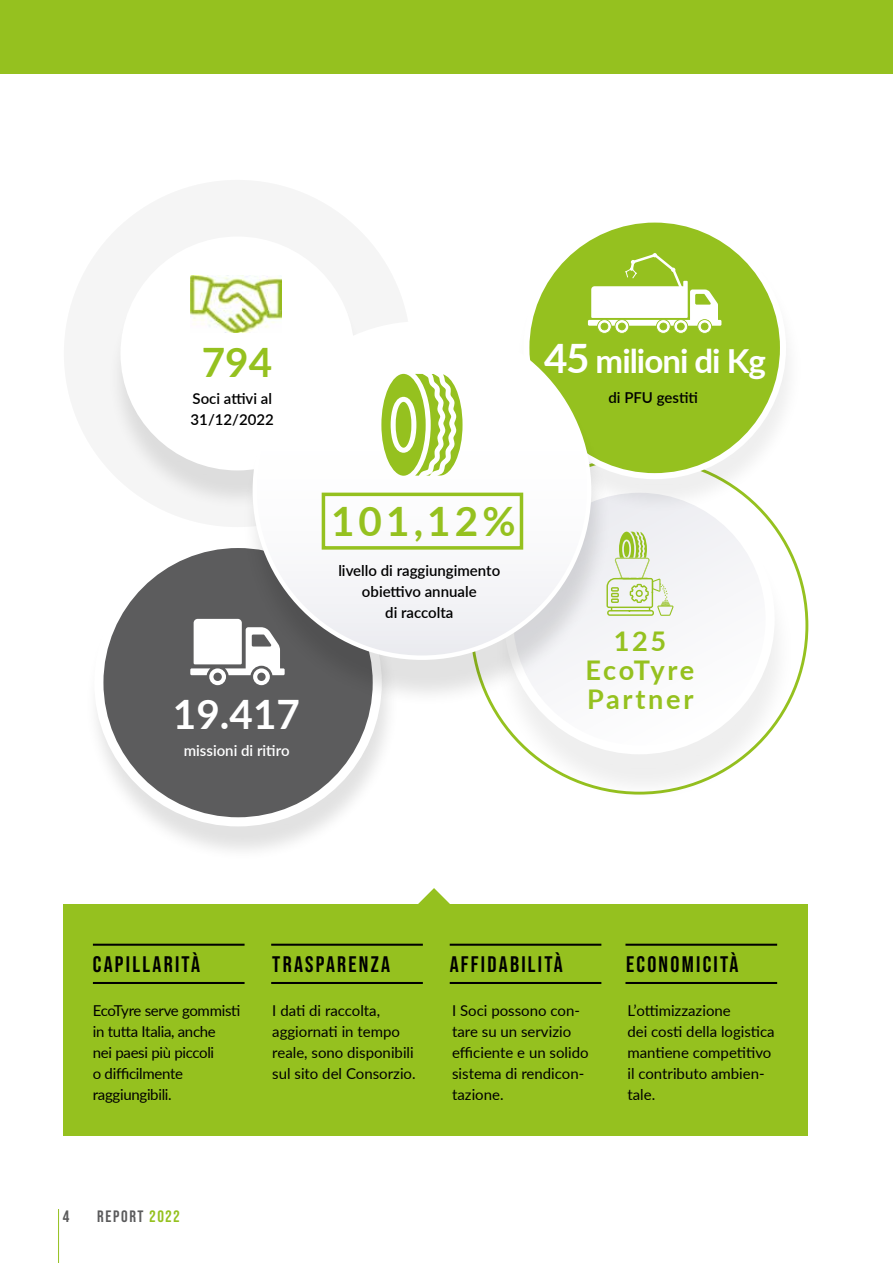
<style>
.page{position:relative;width:893px;height:1263px;background:#fff}
.page>*{position:absolute;margin:0;border:0;box-sizing:border-box;transform-origin:0 0}
.t1{font:700 40.5px "Lato";letter-spacing:.1em;color:#95c11f}
.t2{font:700 40.5px "Lato";color:#fff}
.t3{font:700 33.15px "Lato";letter-spacing:-.03em;color:#fff}
.t4{font:700 27.15px/28.7px "Lato";letter-spacing:.1em;color:#95c11f;text-align:center}
.t5{font:700 22.5px "Bebas Neue Pro";letter-spacing:.1em;color:#000}
.t6{font:700 16.5px "Bebas Neue Pro";letter-spacing:.1em;color:#5b5b5c}
.t7{font:15px/21px "Lato";color:#000}
.t8{font:15px/21px "Lato";letter-spacing:-.02em;color:#000}
.t9{font:600 15px/21px "Lato";color:#000}
.t10{font:600 15px "Lato";color:#fff}
.s1{font-size:40.5px}
.s2{color:#95c11f}
</style>
<div class="page">
<div style="left:0;top:0;width:893px;height:73px;background:#95c11f"></div>
<div style="left:64px;top:904px;width:744px;height:231px;background:#95c11f"></div>
<div style="left:492px;top:499px;width:304px;height:304px;background:#000;opacity:.07"></div>
<div style="left:509px;top:488px;width:261px;height:262px;background:#f9f9fa;border-radius:131px"></div>
<div style="left:64px;top:180px;width:347px;height:347px;background:#f5f5f5;border-radius:50%"></div>
<div style="left:107px;top:248px;width:262px;height:262px;background:#000;opacity:.1"></div>
<div style="left:121px;top:237px;width:233px;height:233px;background:#fff;border-radius:50%"></div>
<div style="left:513px;top:224px;width:291px;height:290px;background:#000;opacity:.07"></div>
<div style="left:526px;top:220px;width:257px;height:256px;background:#95c11f;border-radius:50%"></div>
<div style="left:84px;top:546px;width:316px;height:315px;background:#000;opacity:.12"></div>
<div style="left:99px;top:543px;width:278px;height:279px;background:#5c5c5d;border-radius:50%"></div>
<div style="left:94px;top:539px;width:288px;height:287px;border:9px solid #fff;border-radius:50%"></div>
<div style="left:241px;top:336px;width:371px;height:371px;background:#000;opacity:.12"></div>
<div style="left:255px;top:323px;width:334px;height:335px;background:linear-gradient(to right,#fafbfb,#fbfbfc);border-radius:167px"></div>
<svg style="left:418px;top:888px;width:32px;height:16px"></svg>
<div style="left:322px;top:493px;width:201px;height:57px;border:3px solid #95c11f"></div>
<hr style="left:93px;top:944px;width:152px;height:2px;background:#000">
<hr style="left:450px;top:944px;width:151px;height:2px;background:#000">
<hr style="left:271px;top:944px;width:152px;height:2px;background:#000">
<hr style="left:625px;top:944px;width:152px;height:2px;background:#000">
<hr style="left:93px;top:982px;width:152px;height:2px;background:#000">
<hr style="left:450px;top:982px;width:151px;height:2px;background:#000">
<hr style="left:271px;top:982px;width:152px;height:2px;background:#000">
<hr style="left:625px;top:982px;width:152px;height:2px;background:#000">
<svg style="left:190px;top:619px;width:95px;height:66px"></svg>
<svg style="left:381px;top:374px;width:81px;height:102px"></svg>
<img style="left:190px;top:276px;width:91px;height:57px">
<svg style="left:606px;top:532px;width:68px;height:84px"></svg>
<hr style="left:58px;top:1209px;width:1px;height:54px;background:#95c11f">
<svg style="left:588px;top:253px;width:133px;height:81px"></svg>
<h1 class="t1" style="left:202px;top:332px;width:72px">794</h1>
<h2 class="t3" style="left:544px;top:337px;width:223px"><span class="s1">45</span> milioni di Kg</h2>
<p class="t9" style="left:191px;top:388px;width:85px">Soci attivi al<br>31/12/2022</p>
<p class="t9" style="left:608px;top:387px;width:91px">di PFU gestiti</p>
<h1 class="t1" style="left:331px;top:491px;width:186px">101,12%</h1>
<h1 class="t2" style="left:173px;top:685px;width:129px">19.417</h1>
<p class="t10" style="left:184px;top:740px;width:107px">missioni di ritiro</p>
<p class="t9" style="left:338px;top:559px;width:163px;text-align:center">livello di raggiungimento obiettivo annuale<br>di raccolta</p>
<h3 class="t4" style="left:586px;top:626px;width:110px">125<br>EcoTyre<br>Partner</h3>
<h3 class="t5" style="left:93px;top:952px;width:109px">CAPILLARITÀ</h3>
<h3 class="t5" style="left:272px;top:952px;width:119px">TRASPARENZA</h3>
<h3 class="t5" style="left:450px;top:952px;width:115px">AFFIDABILITÀ</h3>
<h3 class="t5" style="left:626px;top:952px;width:114px">ECONOMICITÀ</h3>
<p class="t8" style="left:93px;top:999px;width:149px">EcoTyre serve gommisti in tutta Italia, anche<br>nei paesi più piccoli<br>o difficilmente raggiungibili.</p>
<p class="t7" style="left:627px;top:999px;width:149px">L’ottimizzazione<br>dei costi della logistica mantiene competitivo il contributo ambien&shy;tale.</p>
<p class="t7" style="left:272px;top:999px;width:145px">I dati di raccolta, aggiornati in tempo reale, sono disponibili sul sito del Consorzio.</p>
<p class="t7" style="left:452px;top:999px;width:138px">I Soci possono con&shy;tare su un servizio efficiente e un solido sistema di rendicon&shy;tazione.</p>
<p class="t6" style="left:63px;top:1206px;width:8px">4</p>
<p class="t6" style="left:97px;top:1206px;width:84px">REPORT <span class="s2">2022</span></p>
</div>
